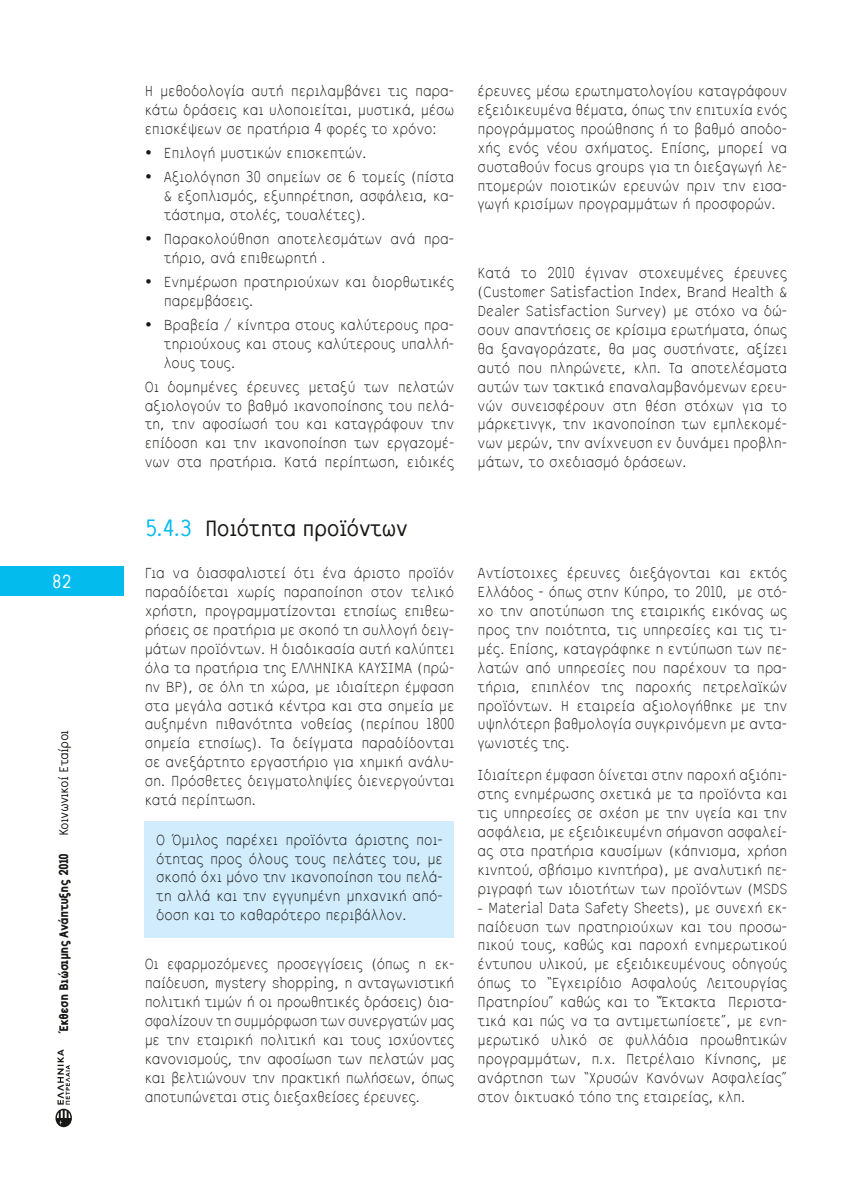
<style>
.page{position:relative;width:851px;height:1191px;background:#fff}
.page>*{position:absolute;margin:0;border:0;box-sizing:border-box;transform-origin:0 0}
.t1{font:700 24px "CF Sans";letter-spacing:-.03em;color:#171715}
.t2{font:700 19.5px "CF Sans";color:#fff}
.t3{font:15.75px/18.9px "CF Sans";color:#171715;text-align:justify}
.t4{font:800 13.5px "CF Sans";letter-spacing:-.03em;color:#171715}
.t5{font:700 13.5px "CF Sans";letter-spacing:-.03em;color:#171715}
.s1{color:#04bbee}
</style>
<div class="page">
<div style="left:0;top:566px;width:123px;height:29px;background:#04bbee"></div>
<svg style="left:55px;top:1049px;width:17px;height:78px"></svg>
<div style="left:145px;top:821px;width:309px;height:116px;background:#d1ecfc"></div>
<p class="t2" style="left:52px;top:571px;width:21px">82</p>
<p class="t5" style="left:57px;top:836px;width:108px;rotate:-90deg">Κοινωνικοί Εταίροι</p>
<p class="t4" style="left:57px;top:1032px;width:180px;rotate:-90deg">Έκθεση Βιώσιμης Ανάπτυξης 2010</p>
<p class="t3" style="left:145px;top:82px;width:311px">Η μεθοδολογία αυτή περιλαμβάνει τις παρα&shy;κάτω δράσεις και υλοποιείται, μυστικά, μέσω επισκέψεων σε πρατήρια 4 φορές το χρόνο:</p>
<p class="t3" style="left:145px;top:144px;width:224px">• Επιλογή μυστικών επισκεπτών.</p>
<p class="t3" style="left:164px;top:168px;width:292px;text-indent:-19px">• Αξιολόγηση 30 σημείων σε 6 τομείς (πίστα &amp; εξοπλισμός, εξυπηρέτηση, ασφάλεια, κα&shy;τάστημα, στολές, τουαλέτες).</p>
<p class="t3" style="left:164px;top:229px;width:292px;text-indent:-19px">• Παρακολούθηση αποτελεσμάτων ανά πρα&shy;τήριο, ανά επιθεωρητή .</p>
<p class="t3" style="left:164px;top:272px;width:292px;text-indent:-19px">• Ενημέρωση πρατηριούχων και διορθωτικές παρεμβάσεις.</p>
<p class="t3" style="left:164px;top:315px;width:292px;text-indent:-19px">• Βραβεία / κίνητρα στους καλύτερους πρα&shy;τηριούχους και στους καλύτερους υπαλλή&shy;λους τους.</p>
<p class="t3" style="left:145px;top:377px;width:311px">Οι δομημένες έρευνες μεταξύ των πελατών αξιολογούν το βαθμό ικανοποίησης του πελά&shy;τη, την αφοσίωσή του και καταγράφουν την επίδοση και την ικανοποίηση των εργαζομέ&shy;νων στα πρατήρια. Κατά περίπτωση, ειδικές</p>
<h1 class="t1" style="left:145px;top:515px;width:264px"><span class="s1">5.4.3</span> Ποιότητα προϊόντων</h1>
<p class="t3" style="left:145px;top:564px;width:311px">Για να διασφαλιστεί ότι ένα άριστο προϊόν παραδίδεται χωρίς παραποίηση στον τελικό χρήστη, προγραμματίζονται ετησίως επιθεω&shy;ρήσεις σε πρατήρια με σκοπό τη συλλογή δειγ&shy;μάτων προϊόντων. Η διαδικασία αυτή καλύπτει όλα τα πρατήρια της ΕΛΛΗΝΙΚΑ ΚΑΥΣΙΜΑ (πρώ&shy;ην ΒΡ), σε όλη τη χώρα, με ιδιαίτερη έμφαση στα μεγάλα αστικά κέντρα και στα σημεία με αυξημένη πιθανότητα νοθείας (περίπου 1800 σημεία ετησίως). Τα δείγματα παραδίδονται σε ανεξάρτητο εργαστήριο για χημική ανάλυ&shy;ση. Πρόσθετες δειγματοληψίες διενεργούνται κατά περίπτωση.</p>
<p class="t3" style="left:156px;top:830px;width:288px">Ο Όμιλος παρέχει προϊόντα άριστης ποι&shy;ότητας προς όλους τους πελάτες του, με σκοπό όχι μόνο την ικανοποίηση του πελά&shy;τη αλλά και την εγγυημένη μηχανική από&shy;δοση και το καθαρότερο περιβάλλον.</p>
<p class="t3" style="left:145px;top:955px;width:311px">Οι εφαρμοζόμενες προσεγγίσεις (όπως η εκ&shy;παίδευση, mystery shopping, η ανταγωνιστική πολιτική τιμών ή οι προωθητικές δράσεις) δια&shy;σφαλίζουν τη συμμόρφωση των συνεργατών μας με την εταιρική πολιτική και τους ισχύοντες κανονισμούς, την αφοσίωση των πελατών μας και βελτιώνουν την πρακτική πωλήσεων, όπως αποτυπώνεται στις διεξαχθείσες έρευνες.</p>
<p class="t3" style="left:477px;top:82px;width:311px">έρευνες μέσω ερωτηματολογίου καταγράφουν εξειδικευμένα θέματα, όπως την επιτυχία ενός προγράμματος προώθησης ή το βαθμό αποδο&shy;χής ενός νέου σχήματος. Επίσης, μπορεί να συσταθούν focus groups για τη διεξαγωγή λε&shy;πτομερών ποιοτικών ερευνών πριν την εισα&shy;γωγή κρισίμων προγραμμάτων ή προσφορών.</p>
<p class="t3" style="left:477px;top:264px;width:311px">Κατά το 2010 έγιναν στοχευμένες έρευνες (Customer Satisfaction Index, Brand Health &amp; Dealer Satisfaction Survey) με στόχο να δώ&shy;σουν απαντήσεις σε κρίσιμα ερωτήματα, όπως θα ξαναγοράζατε, θα μας συστήνατε, αξίζει αυτό που πληρώνετε, κλπ. Τα αποτελέσματα αυτών των τακτικά επαναλαμβανόμενων ερευ&shy;νών συνεισφέρουν στη θέση στόχων για το μάρκετινγκ, την ικανοποίηση των εμπλεκομέ&shy;νων μερών, την ανίχνευση εν δυνάμει προβλη&shy;μάτων, το σχεδιασμό δράσεων.</p>
<p class="t3" style="left:477px;top:564px;width:311px">Αντίστοιχες έρευνες διεξάγονται και εκτός Ελλάδος - όπως στην Κύπρο, το 2010, με στό&shy;χο την αποτύπωση της εταιρικής εικόνας ως προς την ποιότητα, τις υπηρεσίες και τις τι&shy;μές. Επίσης, καταγράφηκε η εντύπωση των πε&shy;λατών από υπηρεσίες που παρέχουν τα πρα&shy;τήρια, επιπλέον της παροχής πετρελαϊκών προϊόντων. Η εταιρεία αξιολογήθηκε με την υψηλότερη βαθμολογία συγκρινόμενη με αντα&shy;γωνιστές της.</p>
<p class="t3" style="left:477px;top:766px;width:311px">Ιδιαίτερη έμφαση δίνεται στην παροχή αξιόπι&shy;στης ενημέρωσης σχετικά με τα προϊόντα και τις υπηρεσίες σε σχέση με την υγεία και την ασφάλεια, με εξειδικευμένη σήμανση ασφαλεί&shy;ας στα πρατήρια καυσίμων (κάπνισμα, χρήση κινητού, σβήσιμο κινητήρα), με αναλυτική πε&shy;ριγραφή των ιδιοτήτων των προϊόντων (MSDS</p>
<p class="t3" style="left:477px;top:898px;width:311px">– Material Data Safety Sheets), με συνεχή εκ&shy;παίδευση των πρατηριούχων και του προσω&shy;πικού τους, καθώς και παροχή ενημερωτικού έντυπου υλικού, με εξειδικευμένους οδηγούς όπως το “Εγχειρίδιο Ασφαλούς Λειτουργίας Πρατηρίου” καθώς και το “Έκτακτα Περιστα&shy;τικά και πώς να τα αντιμετωπίσετε”, με ενη&shy;μερωτικό υλικό σε φυλλάδια προωθητικών προγραμμάτων, π.χ. Πετρέλαιο Κίνησης, με ανάρτηση των “Χρυσών Κανόνων Ασφαλείας” στον δικτυακό τόπο της εταιρείας, κλπ.</p>
</div>
